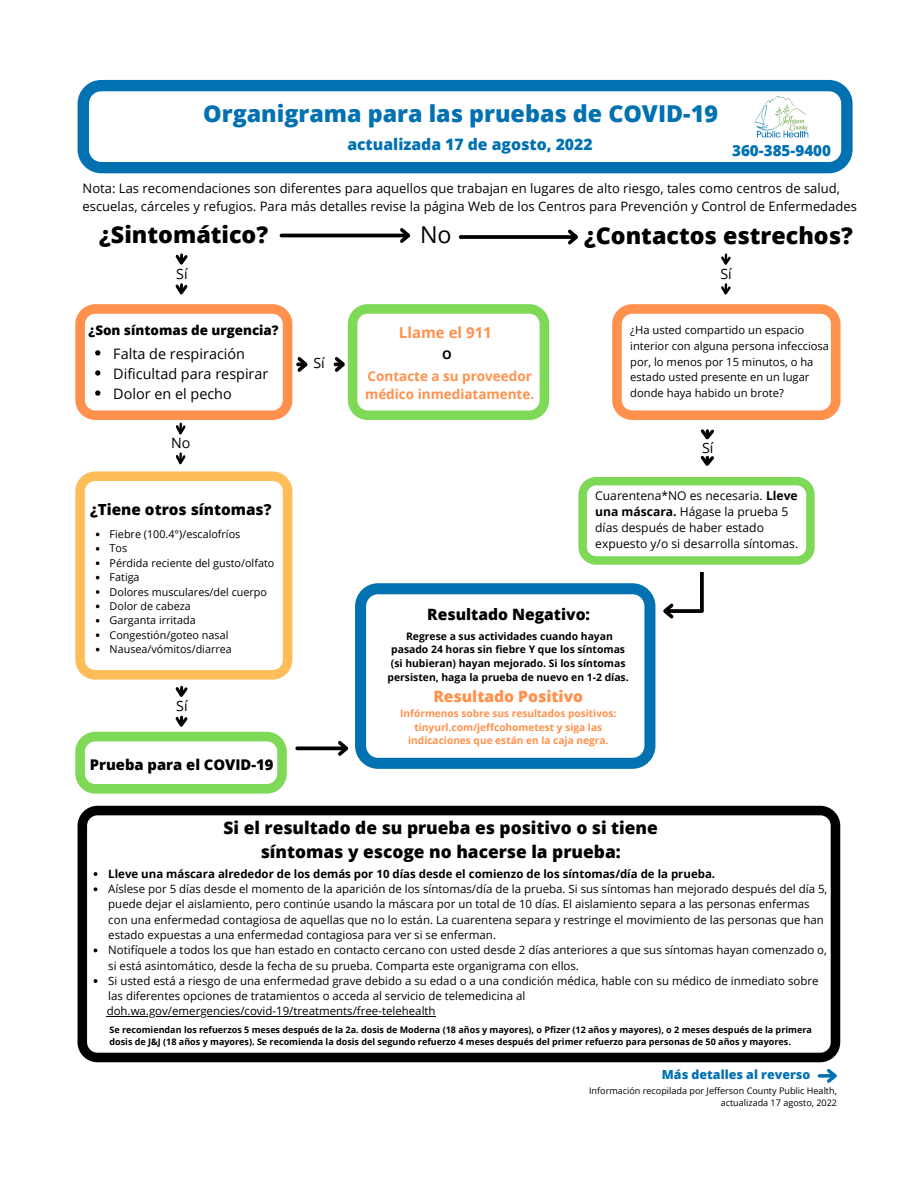
<style>
.page{position:relative;width:918px;height:1188px;background:#fff}
.page>*{position:absolute;margin:0;border:0;box-sizing:border-box;transform-origin:0 0}
.t1{font:800 23.25px "Open Sans";color:#0271b2}
.t2{font:800 23.25px "Open Sans";color:#000}
.t3{font:23.25px "Open Sans";color:#000}
.t4{font:800 17.4px/23.9px "Open Sans";color:#000;text-align:center}
.t5{font:800 15.75px "Open Sans";color:#0271b2}
.t6{font:800 15.6px "Open Sans";color:#000}
.t7{font:800 15.6px "Open Sans";color:#ff914d}
.t8{font:800 15.3px "Open Sans";color:#000}
.t9{font:800 15.3px "Open Sans";color:#0271b2}
.t10{font:700 15px "Open Sans";color:#ff914d}
.t11{font:800 14.7px "Open Sans";color:#000}
.t12{font:14.4px/20.1px "Open Sans";color:#000}
.t13{font:14.25px "Open Sans";color:#000}
.t14{font:700 13.5px/18px "Open Sans";color:#ff914d}
.t15{font:800 13.35px "Open Sans";color:#000}
.t16{font:13.05px/18.1px "Open Sans";color:#000}
.t17{font:800 12.45px "Open Sans";color:#0271b2}
.t18{font:12.15px/16.2px "Open Sans";color:#000}
.t19{font:700 12.15px "Open Sans";color:#000}
.t20{font:11.4px/15.3px "Open Sans";color:#000}
.t21{font:700 11.4px "Open Sans";color:#000}
.t22{font:11.25px/15.6px "Open Sans";color:#000}
.t23{font:10.8px/14.4px "Open Sans";color:#000}
.t24{font:700 10.35px/13.8px "Open Sans";color:#000;text-align:center}
.t25{font:700 10.2px/13.5px "Open Sans";color:#ff914d;text-align:center}
.t26{font:700 9px/12px "Open Sans";color:#000}
.t27{font:9px/12.1px "Open Sans";color:#000;text-align:right}
.s1{font-weight:700}
</style>
<div class="page">
<svg style="left:78px;top:80px;width:775px;height:93px"></svg>
<svg style="left:75px;top:471px;width:217px;height:209px"></svg>
<svg style="left:175px;top:253px;width:13px;height:12px"></svg>
<svg style="left:612px;top:304px;width:229px;height:116px"></svg>
<svg style="left:819px;top:1074px;width:5px;height:4px"></svg>
<svg style="left:824px;top:1068px;width:13px;height:15px"></svg>
<svg style="left:175px;top:452px;width:11px;height:13px"></svg>
<svg style="left:175px;top:685px;width:13px;height:12px"></svg>
<svg style="left:75px;top:715px;width:212px;height:79px"></svg>
<svg style="left:721px;top:254px;width:10px;height:11px"></svg>
<svg style="left:721px;top:284px;width:10px;height:11px"></svg>
<svg style="left:333px;top:304px;width:216px;height:116px"></svg>
<svg style="left:78px;top:806px;width:762px;height:256px"></svg>
<svg style="left:94px;top:872px;width:3px;height:4px"></svg>
<svg style="left:94px;top:887px;width:3px;height:4px"></svg>
<svg style="left:94px;top:979px;width:3px;height:4px"></svg>
<hr style="left:107px;top:1016px;width:329px;height:1px;background:#000">
<hr style="left:281px;top:234px;width:127px;height:3px;background:#000">
<svg style="left:397px;top:228px;width:13px;height:15px"></svg>
<svg style="left:460px;top:235px;width:105px;height:4px"></svg>
<svg style="left:565px;top:229px;width:13px;height:16px"></svg>
<svg style="left:75px;top:283px;width:233px;height:152px"></svg>
<svg style="left:96px;top:547px;width:3px;height:4px"></svg>
<svg style="left:96px;top:561px;width:3px;height:4px"></svg>
<svg style="left:96px;top:590px;width:3px;height:4px"></svg>
<svg style="left:96px;top:619px;width:3px;height:4px"></svg>
<svg style="left:96px;top:633px;width:3px;height:4px"></svg>
<svg style="left:355px;top:583px;width:300px;height:186px"></svg>
<svg style="left:578px;top:477px;width:237px;height:88px"></svg>
<img style="left:748px;top:94px;width:67px;height:46px">
<svg style="left:676px;top:609px;width:26px;height:4px"></svg>
<svg style="left:663px;top:603px;width:13px;height:16px"></svg>
<svg style="left:700px;top:572px;width:4px;height:39px"></svg>
<hr style="left:297px;top:747px;width:49px;height:3px;background:#000">
<svg style="left:335px;top:741px;width:14px;height:15px"></svg>
<svg style="left:700px;top:429px;width:14px;height:11px"></svg>
<svg style="left:700px;top:455px;width:14px;height:11px"></svg>
<h1 class="t1" style="left:203px;top:97px;width:516px">Organigrama para las pruebas de COVID-19</h1>
<h3 class="t5" style="left:347px;top:133px;width:247px">actualizada 17 de agosto, 2022</h3>
<h3 class="t9" style="left:732px;top:139px;width:101px">360-385-9400</h3>
<p class="t16" style="left:83px;top:179px;width:776px">Nota: Las recomendaciones son diferentes para aquellos que trabajan en lugares de alto riesgo, tales como centros de salud, escuelas, cárceles y refugios. Para más detalles revise la página Web de los Centros para Prevención y Control de Enfermedades</p>
<h1 class="t2" style="left:99px;top:218px;width:171px">¿Sintomático?</h1>
<h1 class="t3" style="left:420px;top:218px;width:33px">No</h1>
<h1 class="t2" style="left:584px;top:219px;width:270px">¿Contactos estrechos?</h1>
<p class="t13" style="left:176px;top:264px;width:13px">Sí</p>
<p class="t15" style="left:89px;top:321px;width:192px">¿Son síntomas de urgencia?</p>
<p class="t12" style="left:113px;top:343px;width:157px">Falta de respiración<br>Dificultad para respirar<br>Dolor en el pecho</p>
<p class="t13" style="left:171px;top:433px;width:21px">No</p>
<h3 class="t8" style="left:90px;top:498px;width:183px">¿Tiene otros síntomas?</h3>
<p class="t23" style="left:110px;top:527px;width:166px">Fiebre (100.4°)/escalofríos<br>Tos<br>Pérdida reciente del gusto/olfato<br>Fatiga<br>Dolores musculares/del cuerpo<br>Dolor de cabeza<br>Garganta irritada<br>Congestión/goteo nasal<br>Nausea/vómitos/diarrea</p>
<p class="t13" style="left:176px;top:696px;width:13px">Sí</p>
<p class="t11" style="left:90px;top:754px;width:185px">Prueba para el COVID-19</p>
<p class="t13" style="left:313px;top:352px;width:13px">Sí</p>
<h3 class="t10" style="left:399px;top:322px;width:94px">Llame el 911</h3>
<p class="t19" style="left:442px;top:346px;width:11px">O</p>
<p class="t14" style="left:365px;top:367px;width:171px">Contacte a su proveedor médico inmediatamente.</p>
<p class="t13" style="left:720px;top:264px;width:13px">Sí</p>
<p class="t22" style="left:630px;top:322px;width:200px">¿Ha usted compartido un espacio interior con alguna persona infecciosa por, lo menos por 15 minutos, o ha estado usted presente en un lugar donde haya habido un brote?</p>
<p class="t13" style="left:702px;top:438px;width:13px">Sí</p>
<p class="t18" style="left:595px;top:487px;width:205px">Cuarentena*NO es necesaria. <span class="s1">Lleve una máscara.</span> Hágase la prueba 5 días después de haber estado expuesto y/o si desarrolla síntomas.</p>
<h3 class="t6" style="left:427px;top:604px;width:165px">Resultado Negativo:</h3>
<p class="t24" style="left:388px;top:629px;width:243px">Regrese a sus actividades cuando hayan pasado 24 horas sin fiebre Y que los síntomas (si hubieran) hayan mejorado. Si los síntomas persisten, haga la prueba de nuevo en 1-2 días.</p>
<h3 class="t7" style="left:433px;top:686px;width:151px">Resultado Positivo</h3>
<p class="t25" style="left:400px;top:706px;width:218px">Infórmenos sobre sus resultados positivos: tinyurl.com/jeffcohometest y siga las indicaciones que están en la caja negra.</p>
<h2 class="t4" style="left:224px;top:815px;width:436px">Si el resultado de su prueba es positivo o si tiene síntomas y escoge no hacerse la prueba:</h2>
<p class="t21" style="left:108px;top:866px;width:608px">Lleve una máscara alrededor de los demás por 10 días desde el comienzo de los síntomas/día de la prueba.</p>
<p class="t20" style="left:107px;top:881px;width:722px">Aíslese por 5 días desde el momento de la aparición de los síntomas/día de la prueba. Si sus síntomas han mejorado después del día 5, puede dejar el aislamiento, pero continúe usando la máscara por un total de 10 días. El aislamiento separa a las personas enfermas con una enfermedad contagiosa de aquellas que no lo están. La cuarentena separa y restringe el movimiento de las personas que han estado expuestas a una enfermedad contagiosa para ver si se enferman.<br>Notifíquele a todos los que han estado en contacto cercano con usted desde 2 días anteriores a que sus síntomas hayan comenzado o, si está asintomático, desde la fecha de su prueba. Comparta este organigrama con ellos.<br>Si usted está a riesgo de una enfermedad grave debido a su edad o a una condición médica, hable con su médico de inmediato sobre las diferentes opciones de tratamientos o acceda al servicio de telemedicina al doh.wa.gov/emergencies/covid-19/treatments/free-telehealth</p>
<p class="t26" style="left:110px;top:1024px;width:704px">Se recomiendan los refuerzos 5 meses después de la 2a. dosis de Moderna (18 años y mayores), o Pfizer (12 años y mayores), o 2 meses después de la primera dosis de J&amp;J (18 años y mayores). Se recomienda la dosis del segundo refuerzo 4 meses después del primer refuerzo para personas de 50 años y mayores.</p>
<p class="t17" style="left:662px;top:1066px;width:150px">Más detalles al reverso</p>
<p class="t27" style="left:589px;top:1084px;width:249px">Información recopilada por Jefferson County Public Health, actualizada 17 agosto, 2022</p>
</div>
